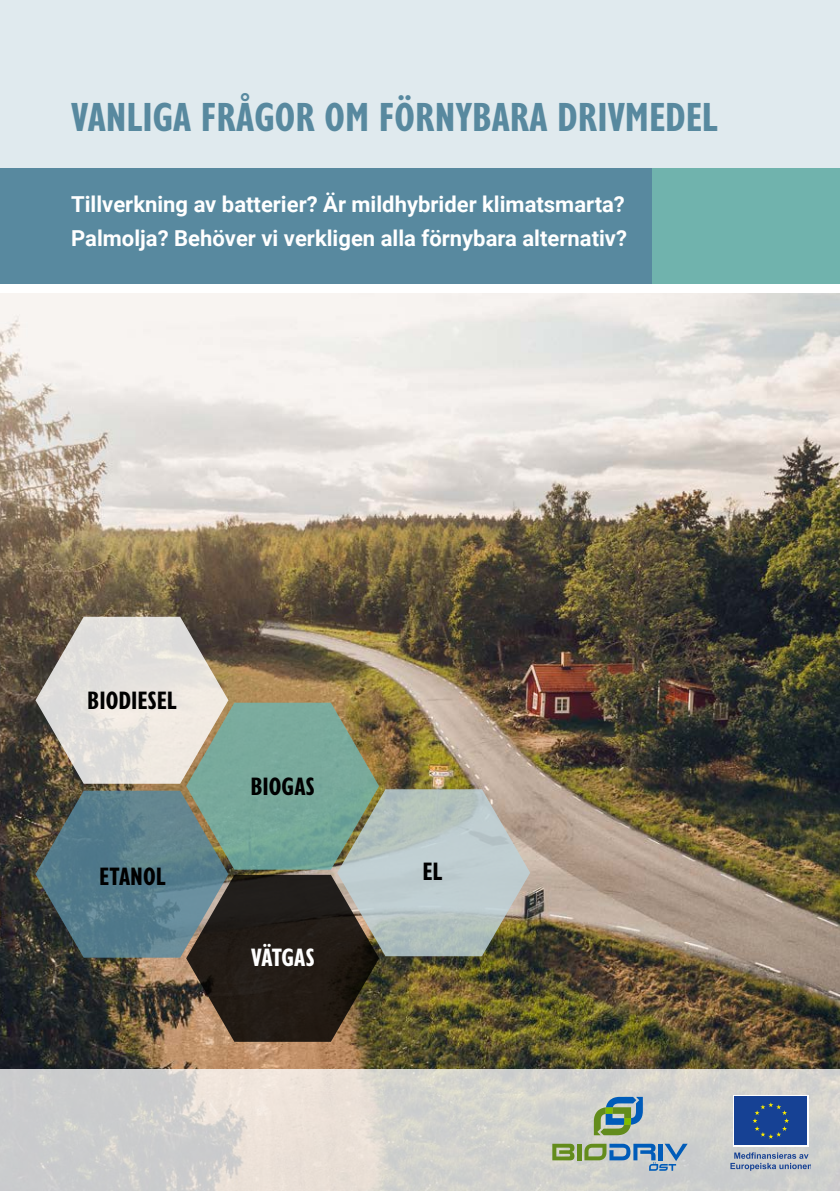
<style>
.page{position:relative;width:840px;height:1191px;background:#fff}
.page>*{position:absolute;margin:0;border:0;box-sizing:border-box;transform-origin:0 0}
.t1{font:700 condensed 42px "Gill Sans Nova";color:#58899f}
.t2{font:700 condensed 26px "Gill Sans Nova";color:#000}
.t3{font:700 condensed 26px "Gill Sans Nova";letter-spacing:-.015em;color:#fff}
.t4{font:700 22px/34px "Roboto";color:#fff}
</style>
<div class="page">
<div style="left:0;top:167px;width:652px;height:116px;background:#58899f"></div>
<div style="left:652px;top:167px;width:187px;height:116px;background:#70b3ad"></div>
<img style="left:0;top:294px;width:839px;height:775px">
<div style="left:0;top:0;width:839px;height:167px;background:#e0eaee"></div>
<svg style="left:0;top:1069px;width:839px;height:122px;background:#d6d4d0"></svg>
<img style="left:35px;top:617px;width:495px;height:424px">
<svg style="left:593px;top:1096px;width:49px;height:39px;background:#789f8e"></svg>
<svg style="left:552px;top:1143px;width:22px;height:17px"></svg>
<hr style="left:577px;top:1143px;width:4px;height:17px;background:#638c1c">
<svg style="left:584px;top:1143px;width:103px;height:27px;background:#8facb9"></svg>
<div style="left:732px;top:1095px;width:76px;height:51px;background:linear-gradient(to bottom,#164194,#164194)"></div>
<div style="left:734px;top:1096px;width:72px;height:49px;background:#164194"></div>
<svg style="left:752px;top:1102px;width:36px;height:36px"></svg>
<svg style="left:730px;top:1152px;width:79px;height:18px"></svg>
<p class="t1" style="left:71px;top:89px;width:648px">VANLIGA FRÅGOR OM FÖRNYBARA DRIVMEDEL</p>
<p class="t4" style="left:71px;top:186px;width:557px">Tillverkning av batterier? Är mildhybrider klimatsmarta?<br>Palmolja? Behöver vi verkligen alla förnybara alternativ?</p>
<p class="t2" style="left:87px;top:683px;width:91px">BIODIESEL</p>
<p class="t2" style="left:99px;top:859px;width:68px">ETANOL</p>
<p class="t2" style="left:250px;top:769px;width:66px">BIOGAS</p>
<p class="t3" style="left:251px;top:940px;width:65px">VÄTGAS</p>
<p class="t2" style="left:422px;top:854px;width:21px">EL</p>
</div>
